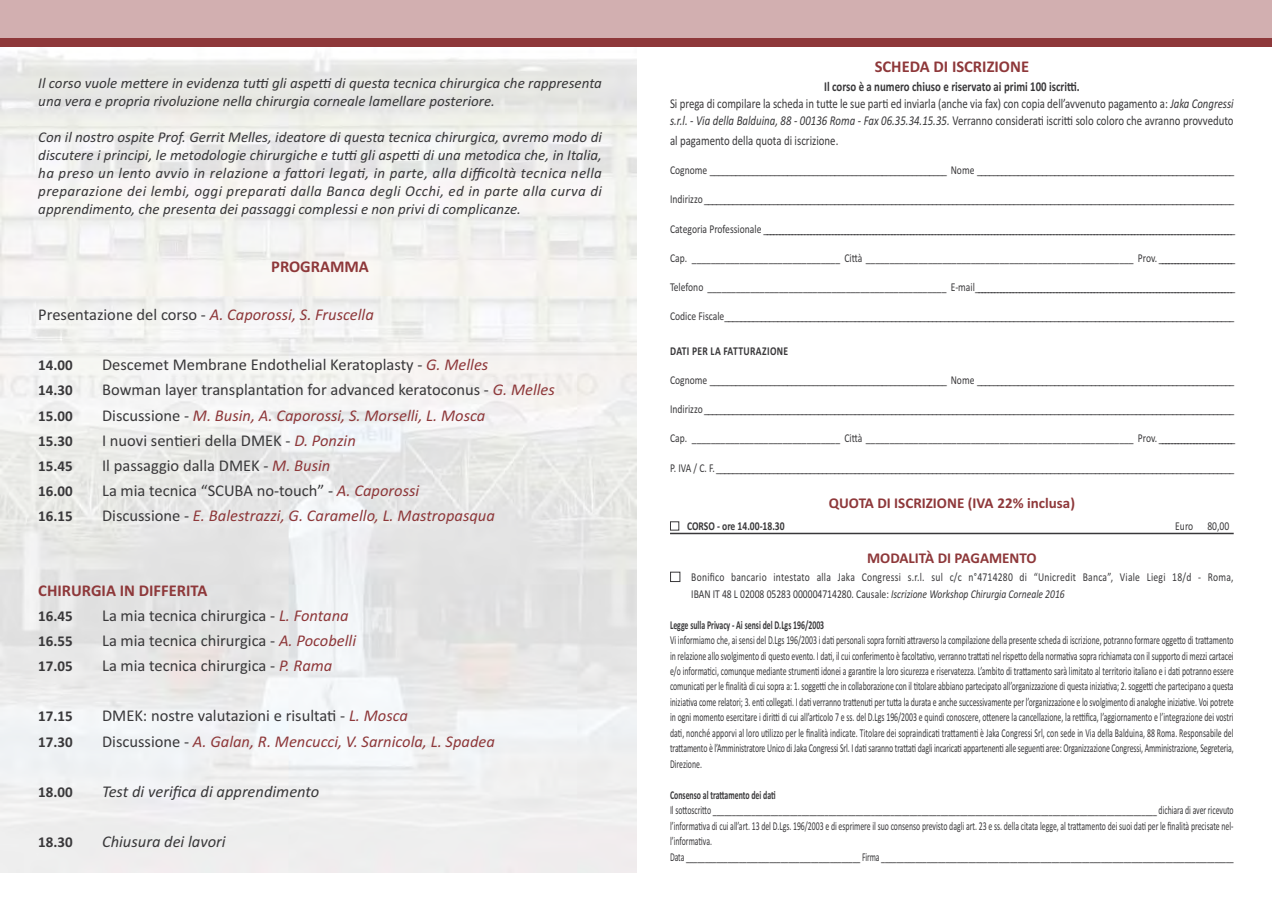
<style>
.page{position:relative;width:1272px;height:902px;background:#fff}
.page>*{position:absolute;margin:0;border:0;box-sizing:border-box;transform-origin:0 0}
.t1{font:16.5px "Calibri";color:#39383a}
.t2{font:italic 16.5px "Calibri";color:#8e383a}
.t3{font:700 16.5px "Calibri";color:#8e383a}
.t4{font:italic 16.5px "Calibri";color:#39383a}
.t5{font:italic 15px/18px "Calibri";color:#39383a}
.t6{font:700 15px "Calibri";color:#39383a}
.t7{font:700 15px "Calibri";color:#8e383a}
.t8{font:13.5px/17.2px "Calibri";color:#39383a;text-align:center;scale:.8 1}
.t9{font:12px/15.5px "Calibri";color:#39383a;text-align:justify;scale:.65 1}
.t10{font:12px "Calibri";color:#39383a;scale:.8 1}
.t11{font:12px/16.2px "Calibri";letter-spacing:.025em;color:#39383a;scale:.8 1}
.t12{font:700 12px "Calibri";color:#39383a;scale:.65 1}
.t13{font:700 12px "Calibri";letter-spacing:.04em;color:#39383a;scale:.8 1}
.t14{font:700 12px "Calibri";color:#39383a;scale:.8 1}
.s1{font-style:normal;color:#39383a}
.s2{font-style:italic;color:#8e383a}
.s3{font-weight:700}
.s4{font-style:italic}
.s5{color:#fff}
</style>
<div class="page">
<div style="left:0;top:0;width:1271px;height:47px;background:#d2afb0"></div>
<div style="left:0;top:38px;width:1271px;height:9px;background:#8e383a"></div>
<hr style="left:670px;top:532px;width:563px;height:2px;background:#39383a">
<p class="t5" style="left:38px;top:74px;width:565px">Il corso vuole mettere in evidenza tutti gli aspetti di questa tecnica chirurgica che rappresenta una vera e propria rivoluzione nella chirurgia corneale lamellare posteriore.</p>
<p class="t5" style="left:38px;top:128px;width:565px;text-align:justify">Con il nostro ospite Prof. Gerrit Melles, ideatore di questa tecnica chirurgica, avremo modo di discutere i principi, le metodologie chirurgiche e tutti gli aspetti di una metodica che, in Italia, ha preso un lento avvio in relazione a fattori legati, in parte, alla difficoltà tecnica nella preparazione dei lembi, oggi preparati dalla Banca degli Occhi, ed in parte alla curva di apprendimento, che presenta dei passaggi complessi e non privi di complicanze.</p>
<h1 class="t3" style="left:271px;top:256px;width:99px">PROGRAMMA</h1>
<h1 class="t2" style="left:38px;top:305px;width:337px"><span class="s1">Presentazione del corso -</span> A. Caporossi, S. Fruscella</h1>
<p class="t6" style="left:38px;top:356px;width:36px">14.00</p>
<h1 class="t1" style="left:102px;top:355px;width:388px">Descemet Membrane Endothelial Keratoplasty - <span class="s2">G. Melles</span></h1>
<p class="t6" style="left:38px;top:381px;width:36px">14.30</p>
<h1 class="t1" style="left:102px;top:380px;width:454px">Bowman layer transplantation for advanced keratoconus - <span class="s2">G. Melles</span></h1>
<p class="t6" style="left:38px;top:406px;width:36px">15.00</p>
<h1 class="t2" style="left:102px;top:405px;width:385px"><span class="s1">Discussione -</span> M. Busin, A. Caporossi, S. Morselli, L. Mosca</h1>
<p class="t6" style="left:38px;top:431px;width:36px">15.30</p>
<h1 class="t1" style="left:102px;top:430px;width:255px">I nuovi sentieri della DMEK - <span class="s2">D. Ponzin</span></h1>
<p class="t6" style="left:38px;top:456px;width:36px">15.45</p>
<h1 class="t1" style="left:102px;top:455px;width:230px">Il passaggio dalla DMEK - <span class="s2">M. Busin</span></h1>
<p class="t6" style="left:38px;top:482px;width:36px">16.00</p>
<h1 class="t1" style="left:102px;top:480px;width:319px">La mia tecnica “SCUBA no-touch” - <span class="s2">A. Caporossi</span></h1>
<p class="t6" style="left:38px;top:507px;width:36px">16.15</p>
<h1 class="t2" style="left:102px;top:505px;width:394px"><span class="s1">Discussione -</span> E. Balestrazzi, G. Caramello, L. Mastropasqua</h1>
<h1 class="t3" style="left:38px;top:580px;width:170px">CHIRURGIA IN DIFFERITA</h1>
<p class="t6" style="left:38px;top:607px;width:36px">16.45</p>
<h1 class="t1" style="left:102px;top:605px;width:248px">La mia tecnica chirurgica - <span class="s2">L. Fontana</span></h1>
<p class="t6" style="left:38px;top:632px;width:36px">16.55</p>
<h1 class="t1" style="left:102px;top:630px;width:255px">La mia tecnica chirurgica - <span class="s2">A. Pocobelli</span></h1>
<p class="t6" style="left:38px;top:657px;width:36px">17.05</p>
<h1 class="t1" style="left:102px;top:656px;width:232px">La mia tecnica chirurgica - <span class="s2">P. Rama</span></h1>
<p class="t6" style="left:38px;top:707px;width:36px">17.15</p>
<h1 class="t1" style="left:102px;top:706px;width:307px">DMEK: nostre valutazioni e risultati - <span class="s2">L. Mosca</span></h1>
<p class="t6" style="left:38px;top:732px;width:36px">17.30</p>
<h1 class="t2" style="left:102px;top:731px;width:394px"><span class="s1">Discussione -</span> A. Galan, R. Mencucci, V. Sarnicola, L. Spadea</h1>
<p class="t6" style="left:38px;top:782px;width:36px">18.00</p>
<h1 class="t4" style="left:102px;top:781px;width:219px">Test di verifica di apprendimento</h1>
<p class="t6" style="left:38px;top:832px;width:36px">18.30</p>
<h1 class="t4" style="left:102px;top:831px;width:125px">Chiusura dei lavori</h1>
<h1 class="t3" style="left:874px;top:57px;width:156px">SCHEDA DI ISCRIZIONE</h1>
<p class="t8" style="left:670px;top:77px;width:706px"><span class="s3">Il corso è a numero chiuso e riservato ai primi 100 iscritti.<br></span>Si prega di compilare la scheda in tutte le sue parti ed inviarla (anche via fax) con copia dell’avvenuto pagamento a: <span class="s4">Jaka Congressi s.r.l. - Via della Balduina, 88 - 00136 Roma - Fax 06.35.34.15.35.</span> Verranno considerati iscritti solo coloro che avranno provveduto</p>
<p class="t8" style="left:670px;top:131px;width:212px">al pagamento della quota di iscrizione.</p>
<p class="t10" style="left:670px;top:163px;width:707px">Cognome _______________________________________________________ Nome _ _ _ _ _ _ _ _ _ _ _ _ _ _ _ _ _ _ _ _ _ _ _ _ _ _ _ _ _ _ _ _ _ _ _ _ _ _ _ _ _ _ _ _ _ _ _ _ _ _ _ _ _ _ _ _ _ _ _ _ _ _ _</p>
<p class="t10" style="left:670px;top:192px;width:706px">Indirizzo _ _ _ _ _ _ _ _ _ _ _ _ _ _ _ _ _ _ _ _ _ _ _ _ _ _ _ _ _ _ _ _ _ _ _ _ _ _ _ _ _ _ _ _ _ _ _ _ _ _ _ _ _ _ _ _ _ _ _ _ _ _ _ _ _ _ _ _ _ _ _ _ _ _ _ _ _ _ _ _ _ _ _ _ _ _ _ _ _ _ _ _ _ _ _ _ _ _ _ _ _ _ _ _ _ _ _ _ _ _ _ _ _ _ _ _ _ _ _ _ _ _ _ _ _ _ _ _ _ _</p>
<p class="t10" style="left:670px;top:221px;width:708px">Categoria Professionale _______________________________________________________________________________________________________________________________________________________</p>
<p class="t10" style="left:670px;top:250px;width:708px">Cap. _______________________________ Città ________________________________________________________ Prov. ________________________</p>
<p class="t10" style="left:670px;top:280px;width:708px">Telefono __________________________________________________ E-mail___________________________________________________________________________________</p>
<p class="t10" style="left:670px;top:309px;width:706px">Codice Fiscale_ _ _ _ _ _ _ _ _ _ _ _ _ _ _ _ _ _ _ _ _ _ _ _ _ _ _ _ _ _ _ _ _ _ _ _ _ _ _ _ _ _ _ _ _ _ _ _ _ _ _ _ _ _ _ _ _ _ _ _ _ _ _ _ _ _ _ _ _ _ _ _ _ _ _ _ _ _ _ _ _ _ _ _ _ _ _ _ _ _ _ _ _ _ _ _ _ _ _ _ _ _ _ _ _ _ _ _ _ _ _ _ _ _ _ _ _ _ _ _ _ _ _ _ _</p>
<p class="t13" style="left:670px;top:343px;width:149px">DATI PER LA FATTURAZIONE</p>
<p class="t10" style="left:670px;top:373px;width:707px">Cognome _______________________________________________________ Nome _ _ _ _ _ _ _ _ _ _ _ _ _ _ _ _ _ _ _ _ _ _ _ _ _ _ _ _ _ _ _ _ _ _ _ _ _ _ _ _ _ _ _ _ _ _ _ _ _ _ _ _ _ _ _ _ _ _ _ _ _ _ _</p>
<p class="t10" style="left:670px;top:402px;width:706px">Indirizzo _ _ _ _ _ _ _ _ _ _ _ _ _ _ _ _ _ _ _ _ _ _ _ _ _ _ _ _ _ _ _ _ _ _ _ _ _ _ _ _ _ _ _ _ _ _ _ _ _ _ _ _ _ _ _ _ _ _ _ _ _ _ _ _ _ _ _ _ _ _ _ _ _ _ _ _ _ _ _ _ _ _ _ _ _ _ _ _ _ _ _ _ _ _ _ _ _ _ _ _ _ _ _ _ _ _ _ _ _ _ _ _ _ _ _ _ _ _ _ _ _ _ _ _ _ _ _ _ _ _</p>
<p class="t10" style="left:670px;top:431px;width:708px">Cap. _______________________________ Città ________________________________________________________ Prov. ________________________</p>
<p class="t10" style="left:670px;top:460px;width:706px">P. IVA / C. F. _ _ _ _ _ _ _ _ _ _ _ _ _ _ _ _ _ _ _ _ _ _ _ _ _ _ _ _ _ _ _ _ _ _ _ _ _ _ _ _ _ _ _ _ _ _ _ _ _ _ _ _ _ _ _ _ _ _ _ _ _ _ _ _ _ _ _ _ _ _ _ _ _ _ _ _ _ _ _ _ _ _ _ _ _ _ _ _ _ _ _ _ _ _ _ _ _ _ _ _ _ _ _ _ _ _ _ _ _ _ _ _ _ _ _ _ _ _ _ _ _ _ _ _ _ _ _</p>
<p class="t7" style="left:828px;top:494px;width:248px">QUOTA DI ISCRIZIONE (IVA 22% inclusa)</p>
<p class="t14" style="left:670px;top:519px;width:145px"><span class="s5">■</span> CORSO - ore 14.00-18.30</p>
<p class="t10" style="left:1175px;top:519px;width:69px">Euro 80,00</p>
<p class="t7" style="left:867px;top:549px;width:171px">MODALITÀ DI PAGAMENTO</p>
<p class="t11" style="left:691px;top:569px;width:679px;text-indent:-21px"><span class="s5">■</span> Bonifico bancario intestato alla Jaka Congressi s.r.l. sul c/c n°4714280 di “Unicredit Banca”, Viale Liegi 18/d - Roma,<br>IBAN IT 48 L 02008 05283 000004714280. Causale: <span class="s4">Iscrizione Workshop Chirurgia Corneale 2016</span></p>
<p class="t12" style="left:670px;top:617px;width:239px">Legge sulla Privacy - Ai sensi del D.Lgs 196/2003</p>
<p class="t9" style="left:670px;top:632px;width:868px">Vi informiamo che, ai sensi del D.Lgs 196/2003 i dati personali sopra forniti attraverso la compilazione della presente scheda di iscrizione, potranno formare oggetto di trattamento in relazione allo svolgimento di questo evento. I dati, il cui conferimento è facoltativo, verranno trattati nel rispetto della normativa sopra richiamata con il supporto di mezzi cartacei e/o informatici, comunque mediante strumenti idonei a garantire la loro sicurezza e riservatezza. L’ambito di trattamento sarà limitato al territorio italiano e i dati potranno essere comunicati per le finalità di cui sopra a: 1. soggetti che in collaborazione con il titolare abbiano partecipato all’organizzazione di questa iniziativa; 2. soggetti che partecipano a questa iniziativa come relatori; 3. enti collegati. I dati verranno trattenuti per tutta la durata e anche successivamente per l’organizzazione e lo svolgimento di analoghe iniziative. Voi potrete in ogni momento esercitare i diritti di cui all’articolo 7 e ss. del D.Lgs 196/2003 e quindi conoscere, ottenere la cancellazione, la rettifica, l’aggiornamento e l’integrazione dei vostri dati, nonché apporvi al loro utilizzo per le finalità indicate. Titolare dei sopraindicati trattamenti è Jaka Congressi Srl, con sede in Via della Balduina, 88 Roma. Responsabile del trattamento è l’Amministratore Unico di Jaka Congressi Srl. I dati saranno trattati dagli incaricati appartenenti alle seguenti aree: Organizzazione Congressi, Amministrazione, Segreteria, Direzione.</p>
<p class="t12" style="left:670px;top:787px;width:164px">Consenso al trattamento dei dati</p>
<p class="t9" style="left:670px;top:802px;width:868px;text-align:left">Il sottoscritto ___________________________________________________________________________________________________________________ dichiara di aver ricevuto l’informativa di cui all’art. 13 del D.Lgs. 196/2003 e di esprimere il suo consenso previsto dagli art. 23 e ss. della citata legge, al trattamento dei suoi dati per le finalità precisate nel&shy;l’informativa.<br>Data ______________________________________________ Firma _____________________________________________________________________________________________</p>
</div>
